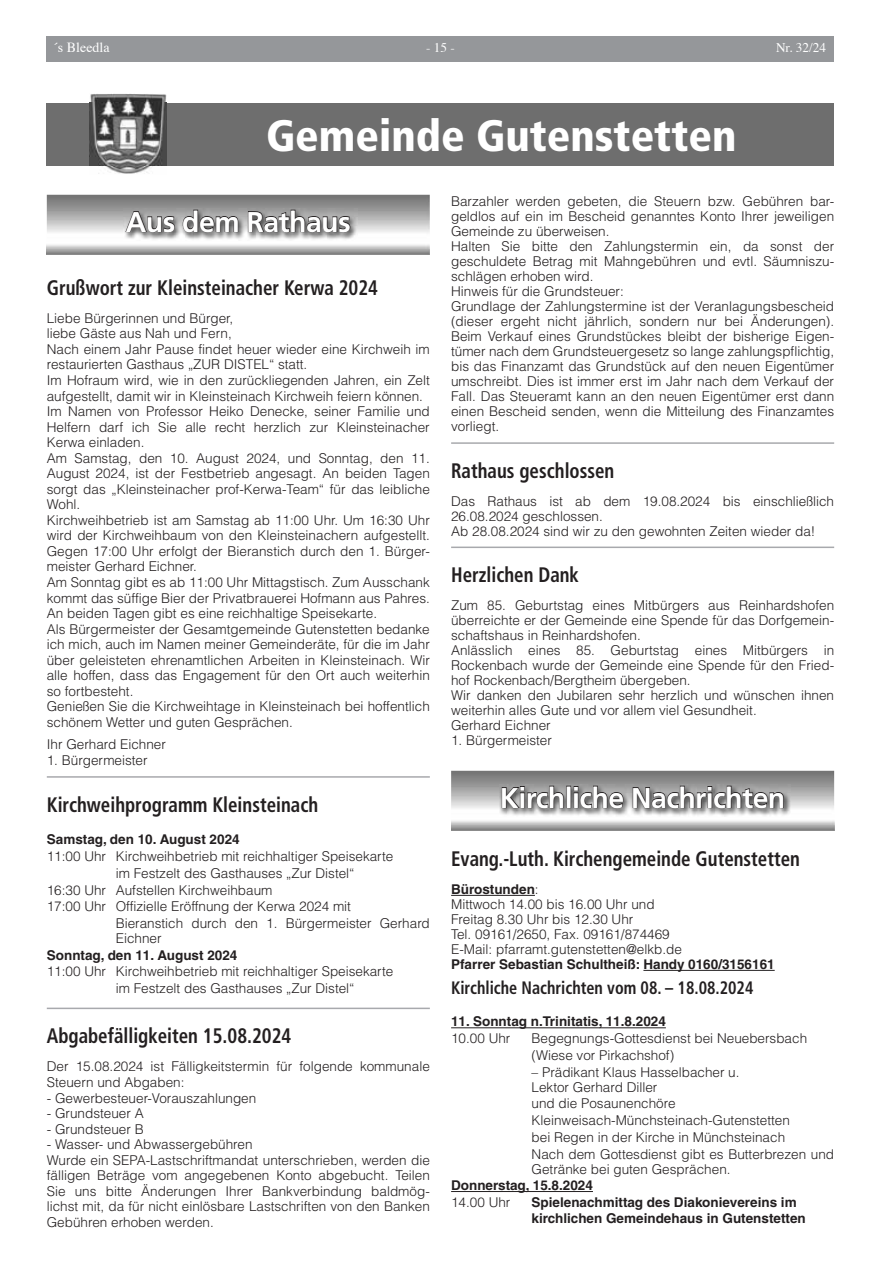
<style>
.page{position:relative;width:881px;height:1263px;background:#fff}
.page>*{position:absolute;margin:0;border:0;box-sizing:border-box;transform-origin:0 0}
.t1{font:900 condensed 43.95px "Frutiger LT";color:#fff}
.t2{font:700 28.5px "Frutiger LT";letter-spacing:-.02em;color:#fff}
.t3{font:28.5px "Frutiger LT Bold 2";letter-spacing:-.02em;color:#fff}
.t4{font:700 condensed 21px "Frutiger LT";color:#231f20;scale:.9 1}
.t5{font:700 condensed 18px "Frutiger LT";color:#231f20;scale:.9 1}
.t6{font:13.95px "Times";color:#fff}
.t7{font:300 13.5px/15.6px "Helvetica LT";color:#231f20}
.t8{font:700 13.5px/16.8px "Helvetica LT";color:#231f20}
.t9{font:13.2px "Times";color:#fff}
.s1{font-weight:700}
</style>
<div class="page">
<div style="left:47px;top:36px;width:786px;height:26px;background:#95979a"></div>
<hr style="left:451px;top:442px;width:382px;height:2px;background:#a8a9ad">
<hr style="left:451px;top:547px;width:382px;height:1px;background:#a8a9ad">
<hr style="left:451px;top:895px;width:83px;height:1px;background:#231f20">
<hr style="left:643px;top:970px;width:131px;height:1px;background:#231f20">
<img style="left:499px;top:785px;width:291px;height:31px">
<svg style="left:501px;top:785px;width:122px;height:24px;background:#727171"></svg>
<svg style="left:632px;top:785px;width:151px;height:24px;background:#747373"></svg>
<hr style="left:451px;top:1027px;width:214px;height:1px;background:#231f20">
<hr style="left:451px;top:1191px;width:141px;height:1px;background:#231f20">
<hr style="left:47px;top:776px;width:382px;height:2px;background:#a8a9ad">
<hr style="left:47px;top:1007px;width:382px;height:2px;background:#a8a9ad">
<div style="left:47px;top:103px;width:786px;height:63px;background:#6e6e6e"></div>
<img style="left:89px;top:94px;width:77px;height:80px">
<img style="left:89px;top:103px;width:77px;height:63px">
<img style="left:124px;top:209px;width:233px;height:31px">
<svg style="left:125px;top:211px;width:50px;height:22px"></svg>
<svg style="left:182px;top:209px;width:56px;height:24px"></svg>
<svg style="left:247px;top:209px;width:103px;height:24px;background:#737373"></svg>
<p class="t6" style="left:53px;top:34px;width:58px">´s Bleedla</p>
<p class="t9" style="left:426px;top:35px;width:30px">- 15 -</p>
<p class="t9" style="left:775px;top:35px;width:52px">Nr. 32/24</p>
<h1 class="t1" style="left:266px;top:109px;width:472px">Gemeinde Gutenstetten</h1>
<h2 class="t3" style="left:126px;top:205px;width:226px">Aus dem Rathaus</h2>
<h3 class="t4" style="left:47px;top:275px;width:369px">Grußwort zur Kleinsteinacher Kerwa 2024</h3>
<p class="t7" style="left:47px;top:310px;width:384px">Liebe Bürgerinnen und Bürger,<br>liebe Gäste aus Nah und Fern,<br>Nach einem Jahr Pause findet heuer wieder eine Kirchweih im restaurierten Gasthaus „ZUR DISTEL“ statt.<br>Im Hofraum wird, wie in den zurückliegenden Jahren, ein Zelt aufgestellt, damit wir in Kleinsteinach Kirchweih feiern können.<br>Im Namen von Professor Heiko Denecke, seiner Familie und Helfern darf ich Sie alle recht herzlich zur Kleinsteinacher Kerwa einladen.<br>Am Samstag, den 10. August 2024, und Sonntag, den 11.<br>August 2024, ist der Festbetrieb angesagt. An beiden Tagen sorgt das „Kleinsteinacher prof-Kerwa-Team“ für das leibliche Wohl.<br>Kirchweihbetrieb ist am Samstag ab 11:00 Uhr. Um 16:30 Uhr wird der Kirchweihbaum von den Kleinsteinachern aufgestellt.<br>Gegen 17:00 Uhr erfolgt der Bieranstich durch den 1. Bürger&shy;meister Gerhard Eichner.<br>Am Sonntag gibt es ab 11:00 Uhr Mittagstisch. Zum Ausschank kommt das süffige Bier der Privatbrauerei Hofmann aus Pahres.<br>An beiden Tagen gibt es eine reichhaltige Speisekarte.<br>Als Bürgermeister der Gesamtgemeinde Gutenstetten bedanke ich mich, auch im Namen meiner Gemeinderäte, für die im Jahr über geleisteten ehrenamtlichen Arbeiten in Kleinsteinach. Wir alle hoffen, dass das Engagement für den Ort auch weiterhin so fortbesteht.<br>Genießen Sie die Kirchweihtage in Kleinsteinach bei hoffentlich schönem Wetter und guten Gesprächen.</p>
<p class="t7" style="left:47px;top:736px;width:121px">Ihr Gerhard Eichner</p>
<p class="t7" style="left:47px;top:752px;width:102px">1. Bürgermeister</p>
<h3 class="t4" style="left:47px;top:792px;width:303px">Kirchweihprogramm Kleinsteinach</h3>
<p class="t8" style="left:47px;top:831px;width:194px">Samstag, den 10. August 2024</p>
<p class="t7" style="left:47px;top:848px;width:348px">11:00 Uhr Kirchweihbetrieb mit reichhaltiger Speisekarte</p>
<p class="t7" style="left:116px;top:865px;width:240px">im Festzelt des Gasthauses „Zur Distel“</p>
<p class="t7" style="left:47px;top:882px;width:227px">16:30 Uhr Aufstellen Kirchweihbaum</p>
<p class="t7" style="left:47px;top:899px;width:305px">17:00 Uhr Offizielle Eröffnung der Kerwa 2024 mit</p>
<p class="t7" style="left:116px;top:915px;width:315px">Bieranstich durch den 1. Bürgermeister Gerhard</p>
<p class="t7" style="left:116px;top:930px;width:47px">Eichner</p>
<p class="t8" style="left:47px;top:946px;width:192px">Sonntag, den 11. August 2024</p>
<p class="t7" style="left:116px;top:963px;width:279px;line-height:16.8px;text-indent:-69px">11:00 Uhr Kirchweihbetrieb mit reichhaltiger Speisekarte im Festzelt des Gasthauses „Zur Distel“</p>
<h3 class="t4" style="left:47px;top:1023px;width:273px">Abgabefälligkeiten 15.08.2024</h3>
<p class="t7" style="left:47px;top:1059px;width:384px">Der 15.08.2024 ist Fälligkeitstermin für folgende kommunale<br>Steuern und Abgaben:</p>
<p class="t7" style="left:47px;top:1090px;width:211px">- Gewerbesteuer-Vorauszahlungen</p>
<p class="t7" style="left:47px;top:1105px;width:98px">- Grundsteuer A</p>
<p class="t7" style="left:47px;top:1121px;width:98px">- Grundsteuer B</p>
<p class="t7" style="left:47px;top:1136px;width:384px">- Wasser- und Abwassergebühren<br>Wurde ein SEPA-Lastschriftmandat unterschrieben, werden die fälligen Beträge vom angegebenen Konto abgebucht. Teilen Sie uns bitte Änderungen Ihrer Bankverbindung baldmög&shy;lichst mit, da für nicht einlösbare Lastschriften von den Banken Gebühren erhoben werden.</p>
<p class="t7" style="left:451px;top:194px;width:384px;line-height:15px">Barzahler werden gebeten, die Steuern bzw. Gebühren bar&shy;geldlos auf ein im Bescheid genanntes Konto Ihrer jeweiligen Gemeinde zu überweisen.<br>Halten Sie bitte den Zahlungstermin ein, da sonst der geschuldete Betrag mit Mahngebühren und evtl. Säumniszu&shy;schlägen erhoben wird.<br>Hinweis für die Grundsteuer:<br>Grundlage der Zahlungstermine ist der Veranlagungsbescheid (dieser ergeht nicht jährlich, sondern nur bei Änderungen).<br>Beim Verkauf eines Grundstückes bleibt der bisherige Eigen&shy;tümer nach dem Grundsteuergesetz so lange zahlungspflichtig, bis das Finanzamt das Grundstück auf den neuen Eigentümer umschreibt. Dies ist immer erst im Jahr nach dem Verkauf der Fall. Das Steueramt kann an den neuen Eigentümer erst dann einen Bescheid senden, wenn die Mitteilung des Finanzamtes vorliegt.</p>
<h3 class="t4" style="left:451px;top:458px;width:183px">Rathaus geschlossen</h3>
<p class="t7" style="left:451px;top:493px;width:384px;line-height:15px">Das Rathaus ist ab dem 19.08.2024 bis einschließlich<br>26.08.2024 geschlossen.<br>Ab 28.08.2024 sind wir zu den gewohnten Zeiten wieder da!</p>
<h3 class="t4" style="left:451px;top:562px;width:144px">Herzlichen Dank</h3>
<p class="t7" style="left:451px;top:597px;width:384px;line-height:15px">Zum 85. Geburtstag eines Mitbürgers aus Reinhardshofen überreichte er der Gemeinde eine Spende für das Dorfgemein&shy;schaftshaus in Reinhardshofen.<br>Anlässlich eines 85. Geburtstag eines Mitbürgers in Rockenbach wurde der Gemeinde eine Spende für den Fried&shy;hof Rockenbach/Bergtheim übergeben.<br>Wir danken den Jubilaren sehr herzlich und wünschen ihnen weiterhin alles Gute und vor allem viel Gesundheit.<br>Gerhard Eichner</p>
<p class="t7" style="left:451px;top:732px;width:102px">1. Bürgermeister</p>
<h2 class="t2" style="left:499px;top:781px;width:287px">Kirchliche Nachrichten</h2>
<h3 class="t4" style="left:451px;top:846px;width:389px">Evang.-Luth. Kirchengemeinde Gutenstetten</h3>
<p class="t7" style="left:451px;top:881px;width:232px;line-height:15px"><span class="s1">Bürostunden</span>:<br>Mittwoch 14.00 bis 16.00 Uhr und<br>Freitag 8.30 Uhr bis 12.30 Uhr<br>Tel. 09161/2650, Fax. 09161/874469<br>E-Mail: pfarramt.gutenstetten@elkb.de</p>
<p class="t8" style="left:451px;top:956px;width:325px">Pfarrer Sebastian Schultheiß: Handy 0160/3156161</p>
<h3 class="t5" style="left:451px;top:977px;width:337px">Kirchliche Nachrichten vom 08. – 18.08.2024</h3>
<p class="t8" style="left:451px;top:1013px;width:216px">11. Sonntag n.Trinitatis, 11.8.2024</p>
<p class="t7" style="left:451px;top:1030px;width:61px">10.00 Uhr</p>
<p class="t7" style="left:531px;top:1030px;width:277px;line-height:16.8px">Begegnungs-Gottesdienst bei Neuebersbach (Wiese vor Pirkachshof)</p>
<p class="t7" style="left:531px;top:1064px;width:209px;line-height:15px">– Prädikant Klaus Hasselbacher u.<br>Lektor Gerhard Diller</p>
<p class="t7" style="left:531px;top:1095px;width:304px;line-height:16.8px">und die Posaunenchöre Kleinweisach-Münchsteinach-Gutenstetten<br>bei Regen in der Kirche in Münchsteinach<br>Nach dem Gottesdienst gibt es Butterbrezen und</p>
<p class="t7" style="left:531px;top:1161px;width:200px">Getränke bei guten Gesprächen.</p>
<p class="t8" style="left:451px;top:1177px;width:143px">Donnerstag, 15.8.2024</p>
<p class="t7" style="left:451px;top:1194px;width:61px">14.00 Uhr</p>
<p class="t8" style="left:531px;top:1193px;width:276px">Spielenachmittag des Diakonievereins im kirchlichen Gemeindehaus in Gutenstetten</p>
</div>
